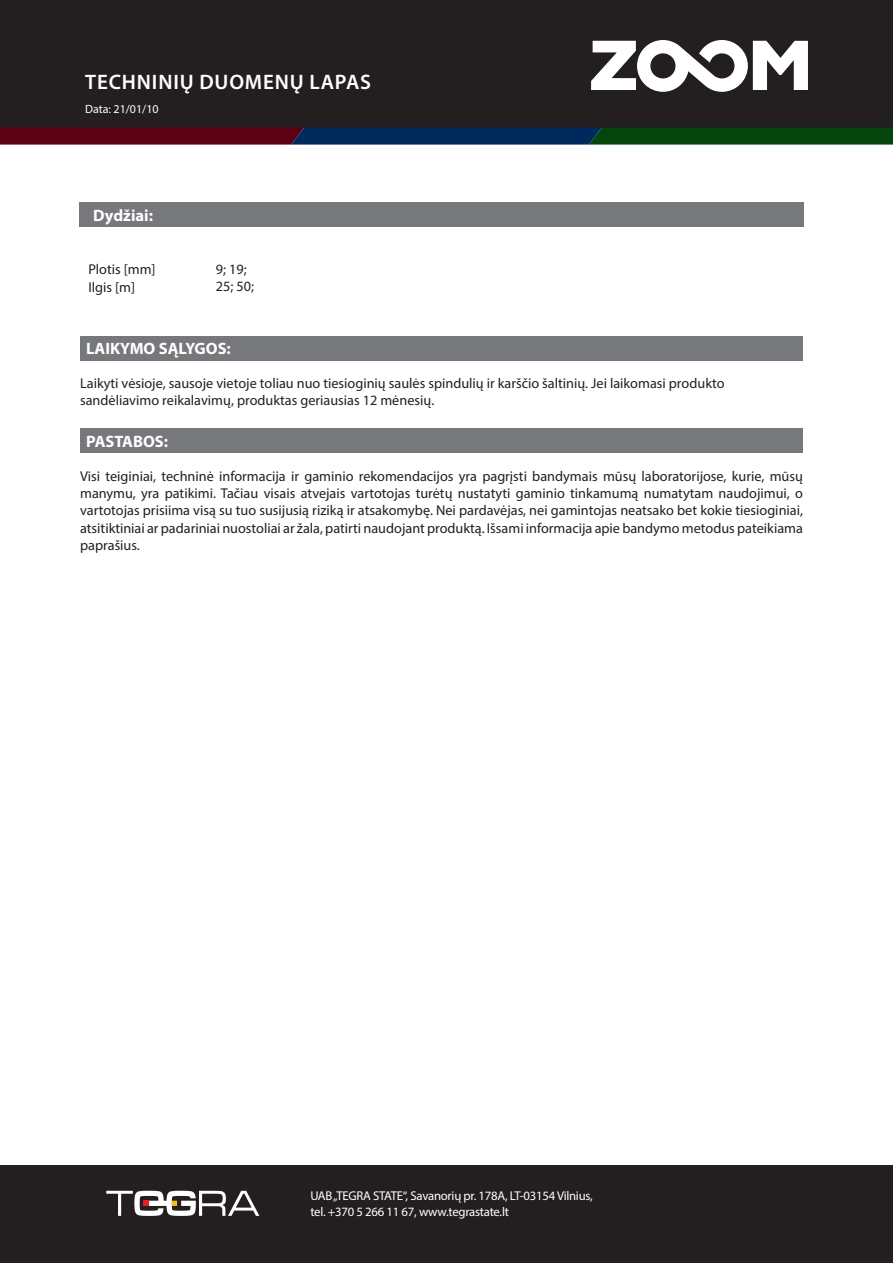
<style>
.page{position:relative;width:893px;height:1263px;background:#fff}
.page>*{position:absolute;margin:0;border:0;box-sizing:border-box;transform-origin:0 0}
.t1{font:600 21px "Myriad Pro";letter-spacing:.04em;color:#fff}
.Tekstas_paprastas{font:700 16.5px "Myriad Pro";color:#fff}
.Tekstas_paprastas-2{font:14.25px/17.1px "Myriad Pro";color:#231f20}
.t2{font:12.75px/15.3px "Myriad Pro";letter-spacing:-.02em;color:#fff}
.t3{font:12px "Myriad Pro";color:#fff}
</style>
<div class="page">
<div style="left:0;top:0;width:893px;height:128px;background:#231f20"></div>
<div style="left:0;top:1165px;width:893px;height:98px;background:#231f20"></div>
<svg style="left:106px;top:1191px;width:153px;height:25px"></svg>
<svg style="left:0;top:128px;width:893px;height:17px"></svg>
<svg style="left:591px;top:40px;width:217px;height:52px"></svg>
<div style="left:80px;top:336px;width:723px;height:24px;background:#76787b"></div>
<div style="left:80px;top:429px;width:723px;height:24px;background:#76787b"></div>
<div style="left:79px;top:203px;width:725px;height:24px;background:#76787b"></div>
<h1 class="t1" style="left:85px;top:69px;width:287px">TECHNINIŲ DUOMENŲ LAPAS</h1>
<p class="t3" style="left:85px;top:101px;width:75px">Data: 21/01/10</p>
<p class="Tekstas_paprastas" style="left:93px;top:205px;width:61px">Dydžiai:</p>
<p class="Tekstas_paprastas-2" style="left:88px;top:261px;width:69px">Plotis [mm]</p>
<p class="Tekstas_paprastas-2" style="left:216px;top:260px;width:32px">9; 19;</p>
<p class="Tekstas_paprastas-2" style="left:88px;top:278px;width:48px">Ilgis [m]</p>
<p class="Tekstas_paprastas-2" style="left:216px;top:277px;width:40px">25; 50;</p>
<p class="Tekstas_paprastas" style="left:86px;top:338px;width:146px">LAIKYMO SĄLYGOS:</p>
<p class="Tekstas_paprastas-2" style="left:80px;top:374px;width:646px">Laikyti vėsioje, sausoje vietoje toliau nuo tiesioginių saulės spindulių ir karščio šaltinių. Jei laikomasi produkto sandėliavimo reikalavimų, produktas geriausias 12 mėnesių.</p>
<p class="Tekstas_paprastas" style="left:86px;top:431px;width:84px">PASTABOS:</p>
<p class="Tekstas_paprastas-2" style="left:80px;top:468px;width:724px;text-align:justify">Visi teiginiai, techninė informacija ir gaminio rekomendacijos yra pagrįsti bandymais mūsų laboratorijose, kurie, mūsų manymu, yra patikimi. Tačiau visais atvejais vartotojas turėtų nustatyti gaminio tinkamumą numatytam naudojimui, o vartotojas prisiima visą su tuo susijusią riziką ir atsakomybę. Nei pardavėjas, nei gamintojas neatsako bet kokie tiesioginiai, atsitiktiniai ar padariniai nuostoliai ar žala, patirti naudojant produktą. Išsami informacija apie bandymo metodus pateikiama paprašius.</p>
<p class="t2" style="left:310px;top:1188px;width:284px">UAB „TEGRA STATE“, Savanorių pr. 178A, LT-03154 Vilnius, tel. +370 5 266 11 67, www.tegrastate.lt</p>
</div>
